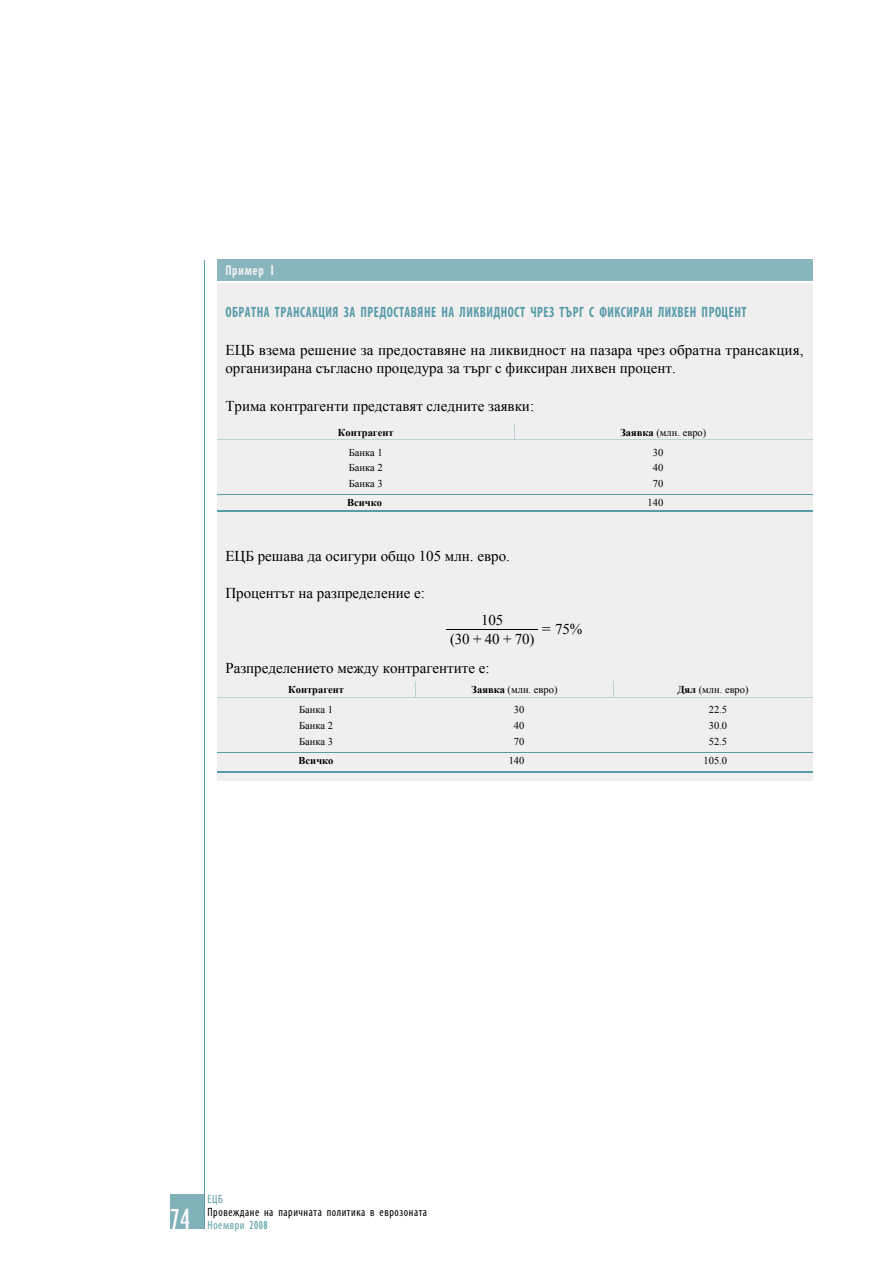
<style>
.page{position:relative;width:893px;height:1263px;background:#fff}
.page>*{position:absolute;margin:0;border:0;box-sizing:border-box;transform-origin:0 0}
.t1{font:condensed 30px "Gill Sans Myriad";color:#fff;scale:.95 1}
.t2{font:15px/18.8px "Times New Roman WGL";color:#000}
.t3{font:700 condensed 15px "Gill Sans Myriad";letter-spacing:.04em;color:#579ca7;scale:.85 1}
.t4{font:700 condensed 14.25px "Gill Sans Myriad";letter-spacing:.06em;color:#efefef;scale:.85 1}
.t5{font:condensed 12px "Gill Sans Myriad";letter-spacing:.05em;color:#000;scale:.95 1}
.t6{font:condensed 12px "Gill Sans Myriad";letter-spacing:.05em;color:#579ca7;scale:.95 1}
.t7{font:10.5px "Times New Roman WGL";color:#000}
.t8{font:700 10.5px "Times New Roman WGL";color:#000}
.s1{font-weight:700}
</style>
<div class="page">
<div style="left:170px;top:1195px;width:34px;height:34px;background:#81b1b9"></div>
<hr style="left:204px;top:261px;width:1px;height:968px;background:#579ca7">
<div style="left:217px;top:261px;width:595px;height:519px;background:#efefef"></div>
<div style="left:217px;top:260px;width:595px;height:21px;background:#89b5be"></div>
<hr style="left:208px;top:281px;width:613px;height:1px;background:#fff">
<svg style="left:514px;top:424px;width:1px;height:15px"></svg>
<hr style="left:217px;top:439px;width:595px;height:1px;background:#bbd3d7">
<hr style="left:217px;top:494px;width:595px;height:1px;background:#579ca7">
<hr style="left:217px;top:510px;width:595px;height:1px;background:#579ca7">
<hr style="left:447px;top:629px;width:91px;height:1px;background:#010100">
<svg style="left:415px;top:682px;width:1px;height:15px"></svg>
<svg style="left:613px;top:682px;width:1px;height:15px"></svg>
<hr style="left:217px;top:697px;width:595px;height:1px;background:#bbd3d7">
<hr style="left:217px;top:771px;width:595px;height:1px;background:#579ca7">
<hr style="left:217px;top:752px;width:595px;height:1px;background:#579ca7">
<p class="t4" style="left:225px;top:265px;width:61px">Пример 1</p>
<p class="t3" style="left:225px;top:306px;width:614px">ОБРАТНА ТРАНСАКЦИЯ ЗА ПРЕДОСТАВЯНЕ НА ЛИКВИДНОСТ ЧРЕЗ ТЪРГ С ФИКСИРАН ЛИХВЕН ПРОЦЕНТ</p>
<p class="t2" style="left:225px;top:342px;width:580px">ЕЦБ взема решение за предоставяне на ликвидност на пазара чрез обратна трансакция, организирана съгласно процедура за търг с фиксиран лихвен процент.</p>
<p class="t2" style="left:225px;top:398px;width:310px">Трима контрагенти представят следните заявки:</p>
<p class="t8" style="left:338px;top:428px;width:57px">Контрагент</p>
<p class="t7" style="left:620px;top:428px;width:87px"><span class="s1">Заявка</span> (млн. евро)</p>
<p class="t7" style="left:349px;top:448px;width:35px">Банка 1</p>
<p class="t7" style="left:653px;top:448px;width:12px">30</p>
<p class="t7" style="left:349px;top:464px;width:35px">Банка 2</p>
<p class="t7" style="left:653px;top:464px;width:12px">40</p>
<p class="t7" style="left:349px;top:480px;width:35px">Банка 3</p>
<p class="t7" style="left:653px;top:480px;width:12px">70</p>
<p class="t8" style="left:347px;top:499px;width:36px">Всичко</p>
<p class="t7" style="left:648px;top:499px;width:17px">140</p>
<p class="t2" style="left:225px;top:548px;width:286px">ЕЦБ решава да осигури общо 105 млн. евро.</p>
<p class="t2" style="left:225px;top:585px;width:201px">Процентът на разпределение е:</p>
<p class="t2" style="left:481px;top:612px;width:24px">105</p>
<p class="t2" style="left:225px;top:660px;width:266px">Разпределението между контрагентите е:</p>
<p class="t8" style="left:288px;top:686px;width:57px">Контрагент</p>
<p class="t7" style="left:472px;top:686px;width:87px"><span class="s1">Заявка</span> (млн. евро)</p>
<p class="t7" style="left:677px;top:686px;width:73px"><span class="s1">Дял</span> (млн. евро)</p>
<p class="t7" style="left:299px;top:706px;width:35px">Банка 1</p>
<p class="t7" style="left:514px;top:706px;width:12px">30</p>
<p class="t7" style="left:709px;top:706px;width:20px">22.5</p>
<p class="t7" style="left:299px;top:722px;width:35px">Банка 2</p>
<p class="t7" style="left:514px;top:722px;width:12px">40</p>
<p class="t7" style="left:709px;top:722px;width:20px">30.0</p>
<p class="t7" style="left:299px;top:738px;width:35px">Банка 3</p>
<p class="t7" style="left:514px;top:738px;width:12px">70</p>
<p class="t7" style="left:709px;top:738px;width:20px">52.5</p>
<p class="t8" style="left:299px;top:757px;width:36px">Всичко</p>
<p class="t7" style="left:509px;top:757px;width:17px">140</p>
<p class="t7" style="left:703px;top:757px;width:25px">105.0</p>
<p class="t2" style="left:542px;top:621px;width:42px">= 75%</p>
<p class="t2" style="left:450px;top:631px;width:86px">(30 + 40 + 70)</p>
<h1 class="t1" style="left:170px;top:1210px;width:23px">74</h1>
<p class="t6" style="left:207px;top:1195px;width:18px">ЕЦБ</p>
<p class="t5" style="left:207px;top:1208px;width:233px">Провеждане на паричната политика в еврозоната</p>
<p class="t6" style="left:207px;top:1221px;width:65px">Ноември 2008</p>
</div>
